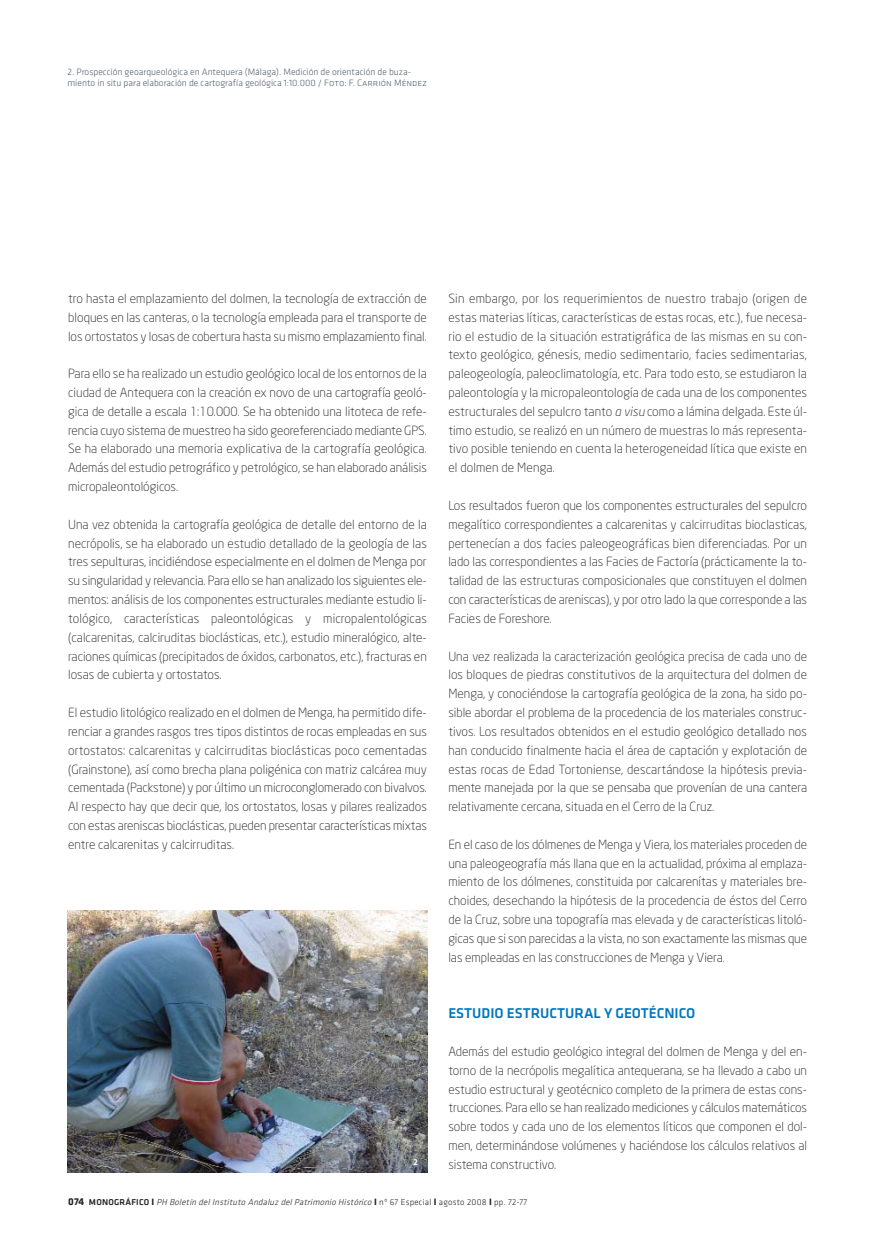
<style>
.page{position:relative;width:876px;height:1238px;background:#fff}
.page>*{position:absolute;margin:0;border:0;box-sizing:border-box;transform-origin:0 0}
.t1{font:500 14.7px "Klavika";color:#0076be}
.t2{font:300 12.45px/18.8px "Neo Sans";color:#231f20;text-align:justify}
.t3{font:300 9.6px/11.4px "Klavika";color:#53616f}
.t4{font:italic 300 8.85px "Klavika";color:#231f20}
.t5{font:500 8.85px "Klavika";color:#fff}
.s1{font-family:"Klavika Light Caps";font-weight:400}
.s2{font-style:italic}
.s3{font-weight:700;font-style:normal;font-size:10.35px}
.s4{font-weight:500;font-style:normal}
.s5{font-weight:700;font-style:normal;font-size:9.6px}
.s6{font-style:normal}
</style>
<div class="page">
<img style="left:67px;top:910px;width:361px;height:262px">
<p class="t3" style="left:67px;top:67px;width:361px">2. Prospección geoarqueológica en Antequera (Málaga). Medición de orientación de buza&shy;miento in situ para elaboración de cartografía geológica 1:10.000 / <span class="s1">Foto: F. Carrión Méndez</span></p>
<p class="t2" style="left:68px;top:290px;width:360px">tro hasta el emplazamiento del dolmen, la tecnología de extracción de bloques en las canteras, o la tecnología empleada para el transporte de los ortostatos y losas de cobertura hasta su mismo emplazamiento final.</p>
<p class="t2" style="left:68px;top:365px;width:360px">Para ello se ha realizado un estudio geológico local de los entornos de la ciudad de Antequera con la creación ex novo de una cartografía geoló&shy;gica de detalle a escala 1:10.000. Se ha obtenido una litoteca de refe&shy;rencia cuyo sistema de muestreo ha sido georeferenciado mediante GPS.<br>Se ha elaborado una memoria explicativa de la cartografía geológica.<br>Además del estudio petrográfico y petrológico, se han elaborado análisis micropaleontológicos.</p>
<p class="t2" style="left:68px;top:516px;width:360px">Una vez obtenida la cartografía geológica de detalle del entorno de la necrópolis, se ha elaborado un estudio detallado de la geología de las tres sepulturas, incidiéndose especialmente en el dolmen de Menga por su singularidad y relevancia. Para ello se han analizado los siguientes ele&shy;mentos: análisis de los componentes estructurales mediante estudio li&shy;tológico, características paleontológicas y micropalentológicas (calcarenitas, calciruditas bioclásticas, etc.), estudio mineralógico, alte&shy;raciones químicas (precipitados de óxidos, carbonatos, etc.), fracturas en losas de cubierta y ortostatos.</p>
<p class="t2" style="left:68px;top:704px;width:360px">El estudio litológico realizado en el dolmen de Menga, ha permitido dife&shy;renciar a grandes rasgos tres tipos distintos de rocas empleadas en sus ortostatos: calcarenitas y calcirruditas bioclásticas poco cementadas (Grainstone), así como brecha plana poligénica con matriz calcárea muy cementada (Packstone) y por último un microconglomerado con bivalvos.<br>Al respecto hay que decir que, los ortostatos, losas y pilares realizados con estas areniscas bioclásticas, pueden presentar características mixtas entre calcarenitas y calcirruditas.</p>
<p class="t5" style="left:413px;top:1158px;width:6px">2</p>
<p class="t2" style="left:448px;top:290px;width:360px">Sin embargo, por los requerimientos de nuestro trabajo (origen de estas materias líticas, características de estas rocas, etc.), fue necesa&shy;rio el estudio de la situación estratigráfica de las mismas en su con&shy;texto geológico, génesis, medio sedimentario, facies sedimentarias, paleogeología, paleoclimatología, etc. Para todo esto, se estudiaron la paleontología y la micropaleontología de cada una de los componentes estructurales del sepulcro tanto <span class="s2">a visu</span> como a lámina delgada. Este úl&shy;timo estudio, se realizó en un número de muestras lo más representa&shy;tivo posible teniendo en cuenta la heterogeneidad lítica que existe en el dolmen de Menga.</p>
<p class="t2" style="left:448px;top:497px;width:360px">Los resultados fueron que los componentes estructurales del sepulcro megalítico correspondientes a calcarenitas y calcirruditas bioclasticas, pertenecían a dos facies paleogeográficas bien diferenciadas. Por un lado las correspondientes a las Facies de Factoría (prácticamente la to&shy;talidad de las estructuras composicionales que constituyen el dolmen con características de areniscas), y por otro lado la que corresponde a las Facies de Foreshore.</p>
<p class="t2" style="left:448px;top:648px;width:360px">Una vez realizada la caracterización geológica precisa de cada uno de los bloques de piedras constitutivos de la arquitectura del dolmen de Menga, y conociéndose la cartografía geológica de la zona, ha sido po&shy;sible abordar el problema de la procedencia de los materiales construc&shy;tivos. Los resultados obtenidos en el estudio geológico detallado nos han conducido finalmente hacia el área de captación y explotación de estas rocas de Edad Tortoniense, descartándose la hipótesis previa&shy;mente manejada por la que se pensaba que provenían de una cantera relativamente cercana, situada en el Cerro de la Cruz.</p>
<p class="t2" style="left:448px;top:836px;width:360px">En el caso de los dólmenes de Menga y Viera, los materiales proceden de una paleogeografía más llana que en la actualidad, próxima al emplaza&shy;miento de los dólmenes, constituida por calcarenítas y materiales bre&shy;choides, desechando la hipótesis de la procedencia de éstos del Cerro de la Cruz, sobre una topografía mas elevada y de características litoló&shy;gicas que si son parecidas a la vista, no son exactamente las mismas que las empleadas en las construcciones de Menga y Viera.</p>
<p class="t1" style="left:448px;top:1007px;width:249px">ESTUDIO ESTRUCTURAL Y GEOTÉCNICO</p>
<p class="t2" style="left:448px;top:1043px;width:360px">Además del estudio geológico integral del dolmen de Menga y del en&shy;torno de la necrópolis megalítica antequerana, se ha llevado a cabo un estudio estructural y geotécnico completo de la primera de estas cons&shy;trucciones. Para ello se han realizado mediciones y cálculos matemáticos sobre todos y cada uno de los elementos líticos que componen el dol&shy;men, determinándose volúmenes y haciéndose los cálculos relativos al sistema constructivo.</p>
<p class="t4" style="left:68px;top:1198px;width:461px"><span class="s3">074</span> <span class="s4">MONOGRÁFICO</span> <span class="s5">I</span> PH Boletín del Instituto Andaluz del Patrimonio Histórico <span class="s5">I</span> <span class="s6">nº 67 Especial</span> <span class="s5">I</span> <span class="s6">agosto 2008</span> <span class="s5">I</span> <span class="s6">pp. 72-77</span></p>
</div>
